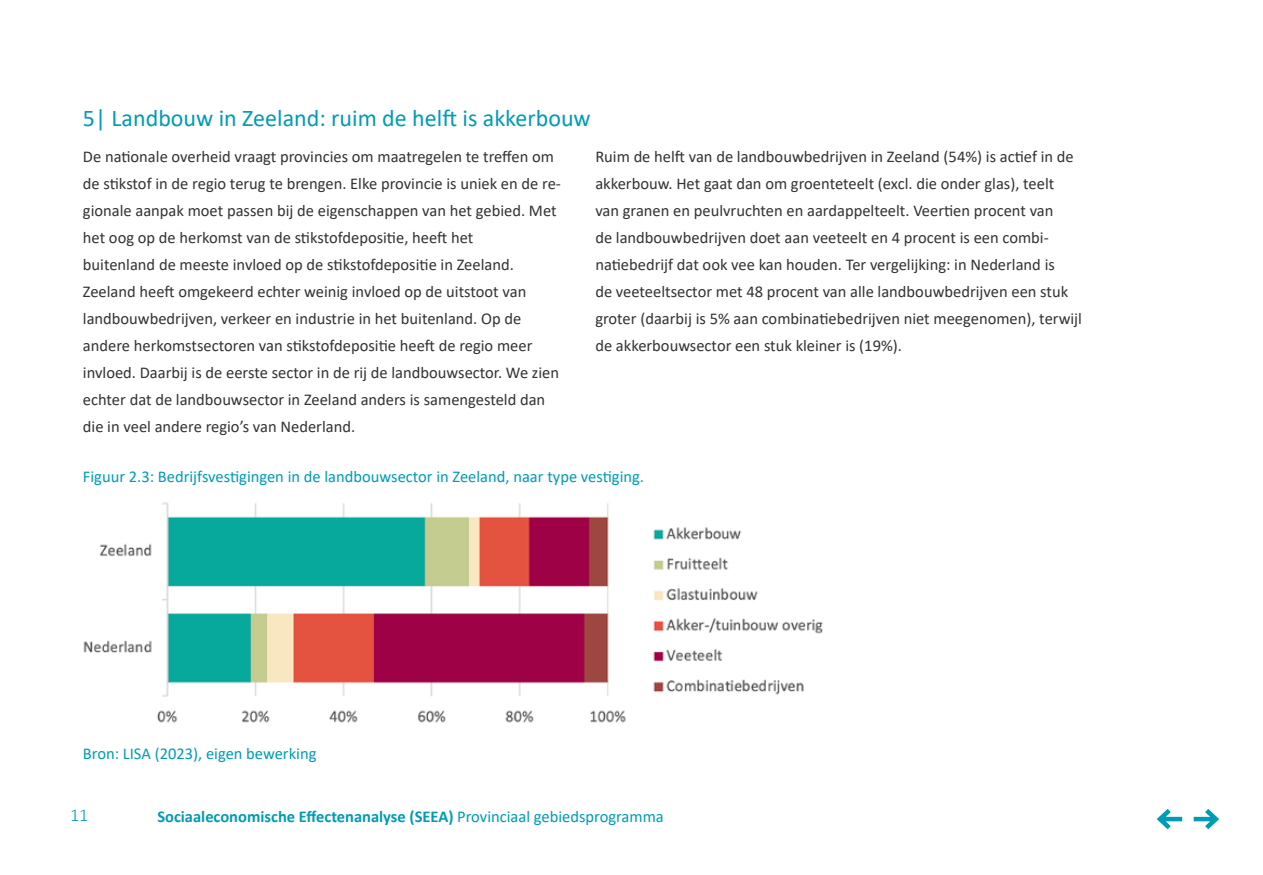
<style>
.page{position:relative;width:1263px;height:875px;background:#fff}
.page>*{position:absolute;margin:0;border:0;box-sizing:border-box;transform-origin:0 0}
.t1{font:24px "Calibri";color:#009bb4}
.t2{font:300 18px "Calibri";color:#009bb4}
.t3{font:16.5px/27px "Calibri";color:#333}
.t4{font:16.5px "Calibri";color:#009bb4}
.t5{font:700 16.5px "Calibri";color:#009bb4}
.s1{font-weight:400}
</style>
<div class="page">
<img style="left:83px;top:502px;width:740px;height:221px">
<svg style="left:1156px;top:809px;width:63px;height:21px"></svg>
<h1 class="t1" style="left:83px;top:101px;width:509px">5| Landbouw in Zeeland: ruim de helft is akkerbouw</h1>
<p class="t3" style="left:83px;top:143px;width:479px">De nationale overheid vraagt provincies om maatregelen te treffen om de stikstof in de regio terug te brengen. Elke provincie is uniek en de re&shy;gionale aanpak moet passen bij de eigenschappen van het gebied. Met het oog op de herkomst van de stikstofdepositie, heeft het<br>buitenland de meeste invloed op de stikstofdepositie in Zeeland.<br>Zeeland heeft omgekeerd echter weinig invloed op de uitstoot van landbouwbedrijven, verkeer en industrie in het buitenland. Op de andere herkomstsectoren van stikstofdepositie heeft de regio meer invloed. Daarbij is de eerste sector in de rij de landbouwsector. We zien echter dat de landbouwsector in Zeeland anders is samengesteld dan die in veel andere regio’s van Nederland.</p>
<p class="t3" style="left:595px;top:143px;width:488px">Ruim de helft van de landbouwbedrijven in Zeeland (54%) is actief in de akkerbouw. Het gaat dan om groenteteelt (excl. die onder glas), teelt van granen en peulvruchten en aardappelteelt. Veertien procent van<br>de landbouwbedrijven doet aan veeteelt en 4 procent is een combi&shy;natiebedrijf dat ook vee kan houden. Ter vergelijking: in Nederland is<br>de veeteeltsector met 48 procent van alle landbouwbedrijven een stuk groter (daarbij is 5% aan combinatiebedrijven niet meegenomen), terwijl de akkerbouwsector een stuk kleiner is (19%).</p>
<p class="t4" style="left:83px;top:465px;width:563px">Figuur 2.3: Bedrijfsvestigingen in de landbouwsector in Zeeland, naar type vestiging.</p>
<p class="t4" style="left:83px;top:742px;width:235px">Bron: LISA (2023), eigen bewerking</p>
<p class="t2" style="left:70px;top:804px;width:20px">11</p>
<p class="t5" style="left:157px;top:804px;width:508px">Sociaaleconomische Effectenanalyse (SEEA) <span class="s1">Provinciaal gebiedsprogramma</span></p>
</div>
